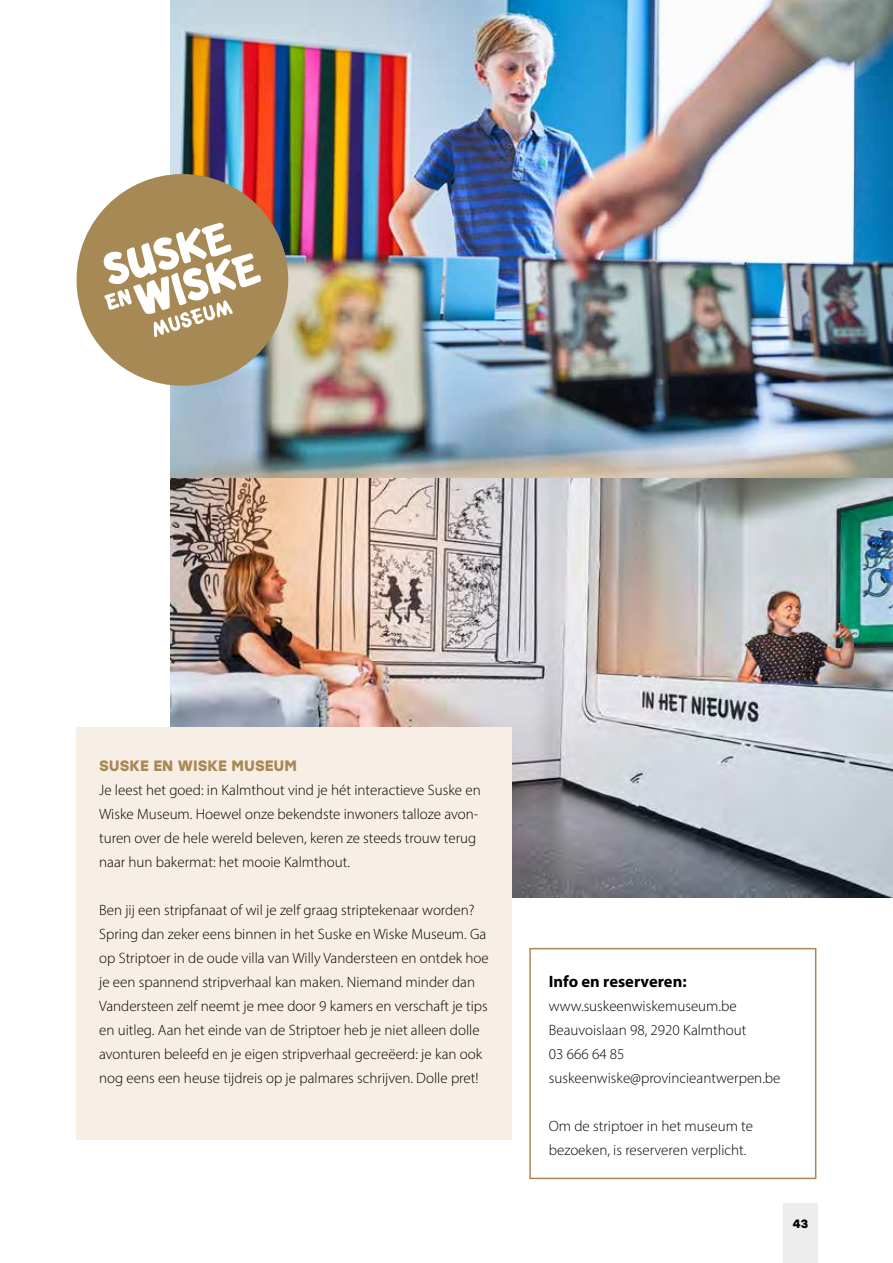
<style>
.page{position:relative;width:893px;height:1263px;background:#fff}
.page>*{position:absolute;margin:0;border:0;box-sizing:border-box;transform-origin:0 0}
.t1{font:700 16.5px "Myriad Pro";color:#000}
.t2{font:300 15px/24px "Myriad Pro";color:#000}
.t3{font:700 15px "Stolzl";color:#a78955}
.t4{font:700 12px "Stolzl";color:#000}
</style>
<div class="page">
<div style="left:783px;top:1203px;width:35px;height:60px;background:#ededed"></div>
<img style="left:171px;top:0;width:722px;height:897px">
<div style="left:77px;top:727px;width:435px;height:413px;background:#f7eee5"></div>
<div style="left:77px;top:174px;width:211px;height:212px;background:#a78955;border-radius:50%"></div>
<svg style="left:103px;top:222px;width:158px;height:115px"></svg>
<div style="left:529px;top:948px;width:287px;height:231px;background:#fff;border:2px solid #a78955"></div>
<p class="t3" style="left:99px;top:755px;width:199px">SUSKE EN WISKE MUSEUM</p>
<p class="t2" style="left:99px;top:778px;width:383px">Je leest het goed: in Kalmthout vind je hét interactieve Suske en Wiske Museum. Hoewel onze bekendste inwoners talloze avon&shy;turen over de hele wereld beleven, keren ze steeds trouw terug naar hun bakermat: het mooie Kalmthout.</p>
<p class="t2" style="left:99px;top:898px;width:391px">Ben jij een stripfanaat of wil je zelf graag striptekenaar worden?<br>Spring dan zeker eens binnen in het Suske en Wiske Museum. Ga op Striptoer in de oude villa van Willy Vandersteen en ontdek hoe je een spannend stripverhaal kan maken. Niemand minder dan Vandersteen zelf neemt je mee door 9 kamers en verschaft je tips en uitleg. Aan het einde van de Striptoer heb je niet alleen dolle avonturen beleefd en je eigen stripverhaal gecreëerd: je kan ook nog eens een heuse tijdreis op je palmares schrijven. Dolle pret!</p>
<p class="t1" style="left:549px;top:971px;width:139px">Info en reserveren:</p>
<p class="t2" style="left:549px;top:994px;width:233px">www.suskeenwiskemuseum.be<br>Beauvoislaan 98, 2920 Kalmthout<br>03 666 64 85 suskeenwiske@provincieantwerpen.be</p>
<p class="t2" style="left:549px;top:1114px;width:206px">Om de striptoer in het museum te bezoeken, is reserveren verplicht.</p>
<p class="t4" style="left:793px;top:1215px;width:17px">43</p>
</div>
